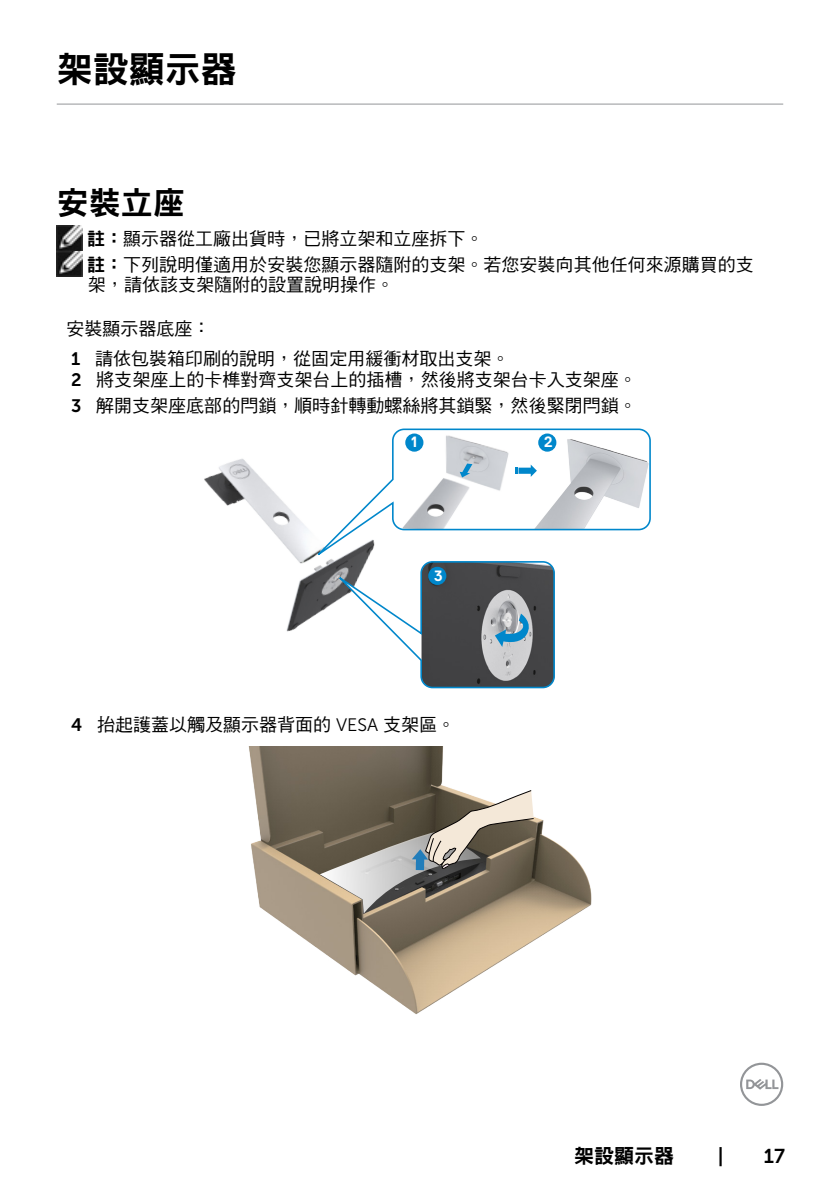
<style>
.page{position:relative;width:840px;height:1191px;background:#fff}
.page>*{position:absolute;margin:0;border:0;box-sizing:border-box;transform-origin:0 0}
.t1{font:36px "DF Hei Std W9";color:#000}
.t2{font:32px "DF Hei Std W9";color:#000}
.t3{font:20px "DF Hei Std W9";color:#000}
.t4{font:20px "Museo Sans For Dell 700";color:#000}
.t5{font:18px/25.6px "DF Hei Std W5";color:#000}
.t6{font:700 15px "Dell Replica";color:#fff}
.s1{font-family:"DF Hei Std W9"}
.s2{font-family:"Museo Sans For Dell 700"}
.s3{font-family:"Museo Sans For Dell 300"}
</style>
<div class="page">
<svg style="left:740px;top:1062px;width:42px;height:44px"></svg>
<hr style="left:57px;top:104px;width:725px;height:1px;background:#939598">
<img style="left:57px;top:225px;width:25px;height:52px">
<img style="left:286px;top:571px;width:41px;height:61px">
<img style="left:204px;top:459px;width:123px;height:112px">
<svg style="left:305px;top:428px;width:346px;height:138px"></svg>
<div style="left:405px;top:433px;width:18px;height:19px;background:#0087cb;border-radius:50%"></div>
<div style="left:538px;top:433px;width:18px;height:19px;background:#0087cb;border-radius:50%"></div>
<svg style="left:327px;top:560px;width:228px;height:129px"></svg>
<img style="left:248px;top:746px;width:344px;height:268px">
<svg style="left:319px;top:790px;width:214px;height:123px;background:#888073"></svg>
<h1 class="t1" style="left:57px;top:50px;width:181px">架設顯示器</h1>
<h2 class="t2" style="left:57px;top:185px;width:129px">安裝立座</h2>
<p class="t5" style="left:87px;top:226px;width:667px"><span class="s1">註：</span>顯示器從工廠出貨時，已將立架和立座拆下。<br><span class="s1">註：</span>下列說明僅適用於安裝您顯示器隨附的支架。若您安裝向其他任何來源購買的支</p>
<p class="t5" style="left:88px;top:271px;width:307px">架，請依該支架隨附的設置說明操作。</p>
<p class="t5" style="left:66px;top:313px;width:444px;line-height:30.2px">安裝顯示器底座：<br><span class="s2">1</span> 請依包裝箱印刷的說明，從固定用緩衝材取出支架。</p>
<p class="t5" style="left:71px;top:367px;width:566px"><span class="s2">2</span> 將支架座上的卡榫對齊支架台上的插槽，然後將支架台卡入支架座。<br><span class="s2">3</span> 解開支架座底部的閂鎖，順時針轉動螺絲將其鎖緊，然後緊閉閂鎖。</p>
<p class="t6" style="left:411px;top:434px;width:8px">1</p>
<p class="t6" style="left:544px;top:434px;width:10px">2</p>
<p class="t6" style="left:434px;top:567px;width:10px">3</p>
<p class="t5" style="left:71px;top:711px;width:385px"><span class="s2">4</span> 抬起護蓋以觸及顯示器背面的 <span class="s3">VESA</span> 支架區。</p>
<p class="t3" style="left:573px;top:1144px;width:101px">架設顯示器</p>
<p class="t4" style="left:717px;top:1144px;width:7px">|</p>
<p class="t4" style="left:763px;top:1144px;width:23px">17</p>
</div>
